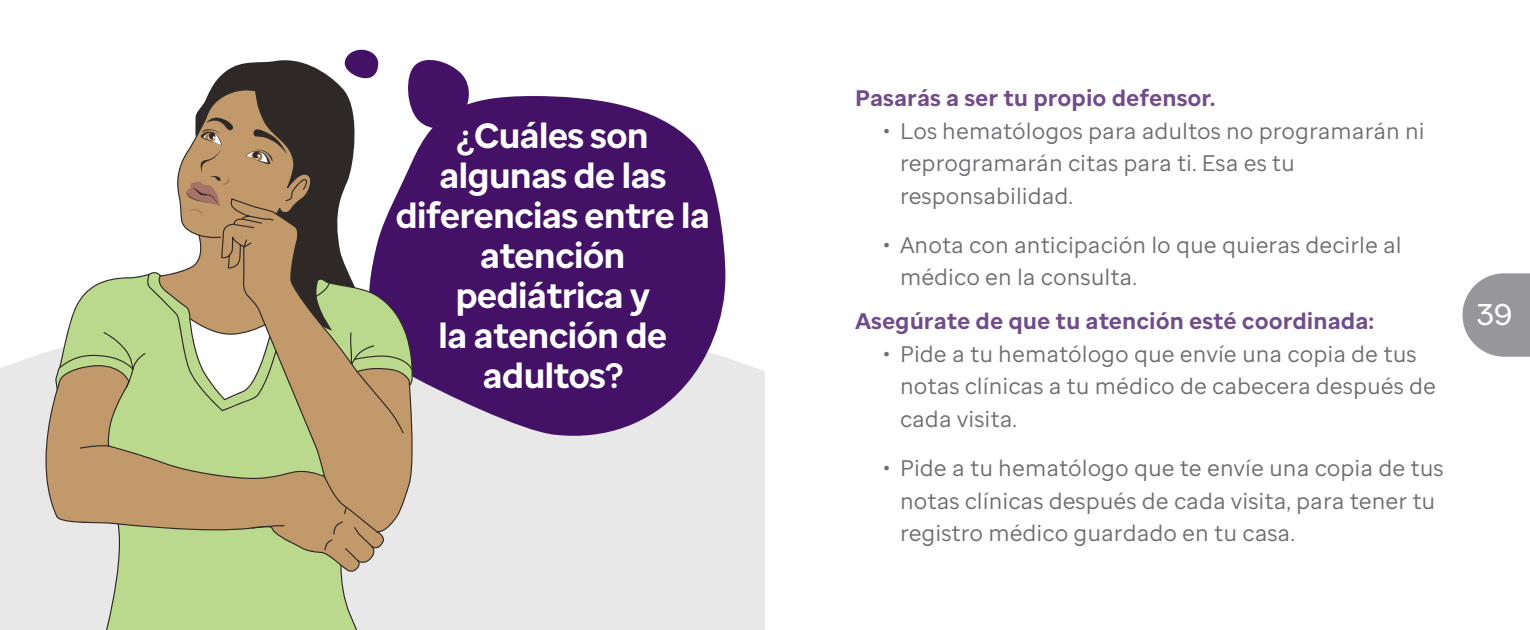
<style>
.page{position:relative;width:1530px;height:630px;background:#fff}
.page>*{position:absolute;margin:0;border:0;box-sizing:border-box;transform-origin:0 0}
.Bubble_Text{font:700 35px/40px "St Jude Sans";letter-spacing:-.03em;color:#fff;text-align:center}
.t1{font:500 30px "St Jude Sans";color:#fff}
.Paragraph_Style_test{font:22.5px/32.5px "St Jude Sans";color:#6c6d70}
.Paragraph_Title{font:700 22.5px "St Jude Sans";color:#724b8b}
</style>
<div class="page">
<svg style="left:1462px;top:273px;width:68px;height:84px;background:#a6a6a9"></svg>
<div style="left:0;top:357px;width:765px;height:273px;background:#e8e8e8"></div>
<svg style="left:395px;top:96px;width:330px;height:351px;background:#5f367c"></svg>
<svg style="left:404px;top:60px;width:69px;height:73px"></svg>
<svg style="left:348px;top:50px;width:30px;height:28px"></svg>
<svg style="left:55px;top:572px;width:358px;height:58px;background:#c8dcaa"></svg>
<svg style="left:211px;top:55px;width:149px;height:143px;fill:#2e2926"></svg>
<svg style="left:31px;top:199px;width:385px;height:373px;fill:#e8e8e8"></svg>
<svg style="left:45px;top:198px;width:368px;height:374px;background:#bcb38c"></svg>
<svg style="left:59px;top:89px;width:271px;height:322px"></svg>
<svg style="left:350px;top:332px;width:63px;height:101px;background:#b3a572"></svg>
<svg style="left:251px;top:525px;width:34px;height:4px"></svg>
<svg style="left:324px;top:476px;width:54px;height:86px;background:#ba9569"></svg>
<svg style="left:80px;top:445px;width:30px;height:4px"></svg>
<p class="Bubble_Text" style="left:457px;top:116px;width:194px">¿Cuáles son</p>
<p class="Bubble_Text" style="left:395px;top:156px;width:316px">algunas de las diferencias entre la</p>
<p class="Bubble_Text" style="left:480px;top:236px;width:147px">atención</p>
<p class="Bubble_Text" style="left:455px;top:276px;width:197px">pediátrica y</p>
<p class="Bubble_Text" style="left:438px;top:316px;width:231px">la atención de</p>
<p class="Bubble_Text" style="left:482px;top:356px;width:142px">adultos?</p>
<p class="Paragraph_Title" style="left:855px;top:83px;width:362px">Pasarás a ser tu propio defensor.</p>
<p class="Paragraph_Style_test" style="left:900px;top:114px;width:526px;text-indent:-17px">• Los hematólogos para adultos no programarán ni reprogramarán citas para ti. Esa es tu responsabilidad.</p>
<p class="Paragraph_Style_test" style="left:900px;top:228px;width:503px;text-indent:-17px">• Anota con anticipación lo que quieras decirle al médico en la consulta.</p>
<p class="Paragraph_Title" style="left:855px;top:307px;width:521px">Asegúrate de que tu atención esté coordinada:</p>
<p class="Paragraph_Style_test" style="left:900px;top:337px;width:538px;text-indent:-17px">• Pide a tu hematólogo que envíe una copia de tus notas clínicas a tu médico de cabecera después de cada visita.</p>
<p class="Paragraph_Style_test" style="left:900px;top:452px;width:545px;text-indent:-17px">• Pide a tu hematólogo que te envíe una copia de tus notas clínicas después de cada visita, para tener tu registro médico guardado en tu casa.</p>
<h2 class="t1" style="left:1477px;top:295px;width:37px">39</h2>
</div>
